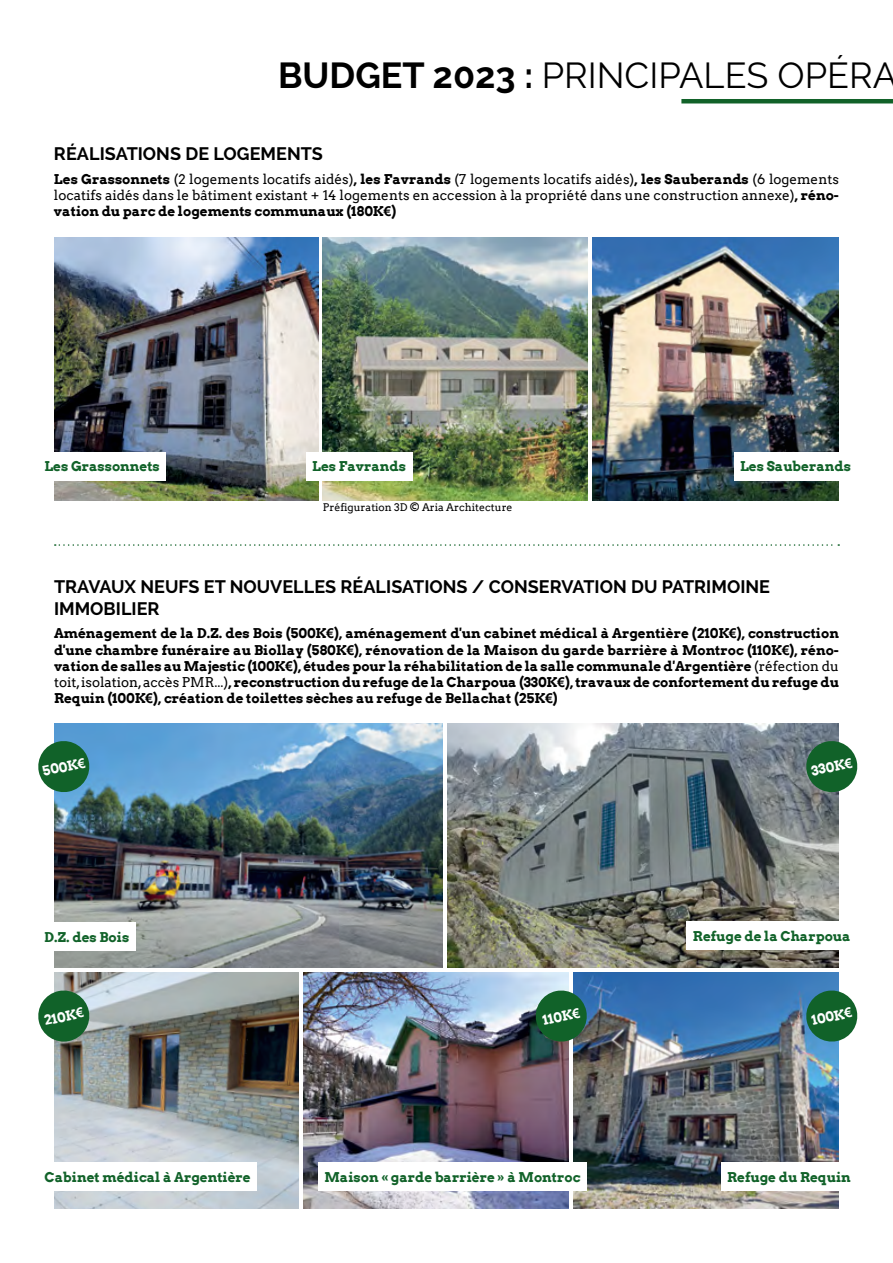
<style>
.page{position:relative;width:893px;height:1263px;background:#fff}
.page>*{position:absolute;margin:0;border:0;box-sizing:border-box;transform-origin:0 0}
.t1{font:36px "Raleway";color:#000}
.t2{font:700 18px/21.6px "Raleway";color:#000}
.t3{font:700 13.5px/16.2px "Arvo";color:#000;text-align:justify}
.t4{font:13.5px/16.2px "Arvo";color:#000;text-align:justify}
.t5{font:700 13.5px "Arvo";color:#116229}
.t6{font:700 13.5px "Arvo";color:#fff}
.t7{font:10.5px "Arvo";color:#000}
.s1{font-weight:700}
.s2{font-family:"Arial";font-weight:700}
.s3{font-family:"Arial"}
.s4{font-weight:400}
</style>
<div class="page">
<svg style="left:55px;top:544px;width:784px;height:2px"></svg>
<img style="left:54px;top:724px;width:389px;height:244px">
<svg style="left:38px;top:739px;width:54px;height:55px;background:#3a7f63"></svg>
<div style="left:38px;top:922px;width:98px;height:29px;background:#fff"></div>
<img style="left:303px;top:972px;width:265px;height:237px">
<hr style="left:681px;top:99px;width:212px;height:4px;background:#116229">
<img style="left:447px;top:724px;width:392px;height:244px">
<svg style="left:804px;top:739px;width:54px;height:55px;background:#417a55"></svg>
<img style="left:573px;top:972px;width:266px;height:237px">
<svg style="left:804px;top:988px;width:54px;height:56px;background:#3b7e63"></svg>
<img style="left:54px;top:972px;width:245px;height:237px">
<div style="left:38px;top:1162px;width:219px;height:29px;background:#fff"></div>
<svg style="left:38px;top:988px;width:54px;height:56px;background:#4d855f"></svg>
<div style="left:686px;top:921px;width:171px;height:29px;background:#fff"></div>
<img style="left:593px;top:238px;width:246px;height:262px">
<div style="left:734px;top:452px;width:123px;height:28px;background:#fff"></div>
<img style="left:54px;top:238px;width:264px;height:262px">
<div style="left:38px;top:452px;width:128px;height:28px;background:#fff"></div>
<img style="left:323px;top:238px;width:265px;height:262px">
<div style="left:306px;top:452px;width:106px;height:28px;background:#fff"></div>
<div style="left:721px;top:1162px;width:136px;height:29px;background:#fff"></div>
<svg style="left:533px;top:988px;width:56px;height:56px;background:#2f6e4f"></svg>
<div style="left:318px;top:1162px;width:269px;height:29px;background:#fff"></div>
<h1 class="t1" style="left:278px;top:54px;width:621px"><span class="s1">BUDGET 2023 :</span> PRINCIPALES OPÉRA</h1>
<h2 class="t2" style="left:54px;top:143px;width:270px">RÉALISATIONS DE LOGEMENTS</h2>
<p class="t4" style="left:54px;top:171px;width:786px"><span class="s1">Les Grassonnets</span> (2 logements locatifs aidés)<span class="s1">, les Favrands</span> (7 logements locatifs aidés)<span class="s1">, les Sauberands</span> (6 logements locatifs aidés dans le bâtiment existant + 14 logements en accession à la propriété dans une construction annexe)<span class="s1">, réno&shy;vation du parc de logements communaux (180K</span><span class="s2">€</span><span class="s1">)</span></p>
<p class="t5" style="left:44px;top:458px;width:117px">Les Grassonnets</p>
<p class="t5" style="left:740px;top:458px;width:112px">Les Sauberands</p>
<p class="t7" style="left:323px;top:501px;width:191px">Préfiguration 3D © Aria Architecture</p>
<p class="t5" style="left:312px;top:458px;width:95px">Les Favrands</p>
<h2 class="t2" style="left:54px;top:576px;width:718px">TRAVAUX NEUFS ET NOUVELLES RÉALISATIONS / CONSERVATION DU PATRIMOINE<br>IMMOBILIER</h2>
<p class="t3" style="left:54px;top:625px;width:786px">Aménagement de la D.Z. des Bois (500K<span class="s3">€</span>), aménagement d'un cabinet médical à Argentière (210K<span class="s3">€</span>), construction d'une chambre funéraire au Biollay (580K<span class="s3">€</span>), rénovation de la Maison du garde barrière à Montroc (110K<span class="s3">€</span>), réno&shy;vation de salles au Majestic (100K<span class="s3">€</span>), études pour la réhabilitation de la salle communale d'Argentière <span class="s4">(réfection du toit, isolation, accès PMR...)</span>, reconstruction du refuge de la Charpoua (330K<span class="s3">€</span>), travaux de confortement du refuge du Requin (100K<span class="s3">€</span>), création de toilettes sèches au refuge de Bellachat (25K<span class="s3">€</span>)</p>
<p class="t6" style="left:41px;top:763px;width:45px;rotate:-12deg">500K<span class="s3">€</span></p>
<p class="t6" style="left:810px;top:763px;width:43px;rotate:-12deg">330K<span class="s3">€</span></p>
<p class="t5" style="left:45px;top:928px;width:86px">D.Z. des Bois</p>
<p class="t5" style="left:693px;top:927px;width:159px">Refuge de la Charpoua</p>
<p class="t6" style="left:42px;top:1012px;width:42px;rotate:-12deg">210K<span class="s3">€</span></p>
<p class="t6" style="left:541px;top:1012px;width:39px;rotate:-12deg">110K<span class="s3">€</span></p>
<p class="t6" style="left:810px;top:1012px;width:42px;rotate:-12deg">100K<span class="s3">€</span></p>
<p class="t5" style="left:45px;top:1168px;width:208px">Cabinet médical à Argentière</p>
<p class="t5" style="left:324px;top:1168px;width:257px">Maison « garde barrière » à Montroc</p>
<p class="t5" style="left:727px;top:1168px;width:125px">Refuge du Requin</p>
</div>
